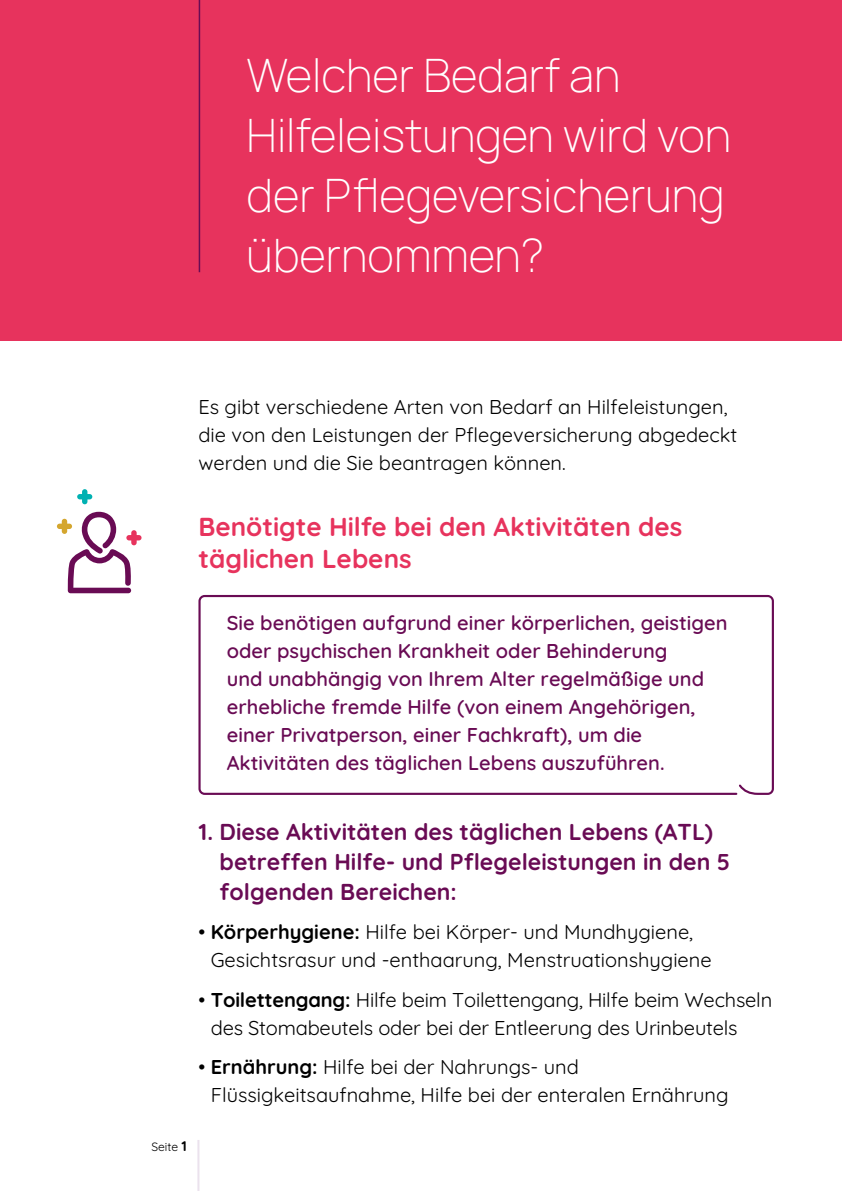
<style>
.page{position:relative;width:842px;height:1191px;background:#fff}
.page>*{position:absolute;margin:0;border:0;box-sizing:border-box;transform-origin:0 0}
.t1{font:200 46px/60px "Manrope";color:#fff}
.t2{font:700 26px/32px "Quicksand";color:#e7335d}
.t3{font:700 23px/30px "Quicksand";color:#690b54}
.t4{font:20px/28px "Quicksand";color:#000}
.t5{font:600 20px/28px "Quicksand";color:#690b54}
.t6{font:12px "Quicksand";color:#000}
.s1{font-weight:700}
.s2{font-weight:700;font-size:14px}
</style>
<div class="page">
<hr style="left:197px;top:1140px;width:2px;height:51px;background:#ebe2ed">
<div style="left:0;top:0;width:842px;height:340px;background:#e7335d"></div>
<hr style="left:199px;top:0;width:1px;height:272px;background:#690b54">
<svg style="left:198px;top:594px;width:576px;height:201px"></svg>
<svg style="left:57px;top:512px;width:85px;height:81px"></svg>
<svg style="left:77px;top:489px;width:15px;height:15px"></svg>
<h1 class="t1" style="left:247px;top:43px;width:486px">Welcher Bedarf an<br>Hilfeleistungen wird von der Pflegeversicherung übernommen?</h1>
<p class="t4" style="left:198px;top:391px;width:540px">Es gibt verschiedene Arten von Bedarf an Hilfeleistungen, die von den Leistungen der Pflegeversicherung abgedeckt werden und die Sie beantragen können.</p>
<h2 class="t2" style="left:198px;top:508px;width:485px">Benötigte Hilfe bei den Aktivitäten des täglichen Lebens</h2>
<p class="t5" style="left:227px;top:607px;width:502px">Sie benötigen aufgrund einer körperlichen, geistigen oder psychischen Krankheit oder Behinderung<br>und unabhängig von Ihrem Alter regelmäßige und erhebliche fremde Hilfe (von einem Angehörigen, einer Privatperson, einer Fachkraft), um die Aktivitäten des täglichen Lebens auszuführen.</p>
<p class="t3" style="left:220px;top:814px;width:512px;text-indent:-21px">1. Diese Aktivitäten des täglichen Lebens (ATL) betreffen Hilfe- und Pflegeleistungen in den 5 folgenden Bereichen:</p>
<p class="t4" style="left:211px;top:916px;width:502px;text-indent:-12px">• <span class="s1">Körperhygiene:</span> Hilfe bei Körper- und Mundhygiene,<br>Gesichtsrasur und -enthaarung, Menstruationshygiene</p>
<p class="t4" style="left:211px;top:983px;width:563px;text-indent:-12px">• <span class="s1">Toilettengang:</span> Hilfe beim Toilettengang, Hilfe beim Wechseln des Stomabeutels oder bei der Entleerung des Urinbeutels</p>
<p class="t4" style="left:211px;top:1051px;width:519px;text-indent:-12px">• <span class="s1">Ernährung:</span> Hilfe bei der Nahrungs- und<br>Flüssigkeitsaufnahme, Hilfe bei der enteralen Ernährung</p>
<p class="t6" style="left:151px;top:1137px;width:37px">Seite <span class="s2">1</span></p>
</div>
